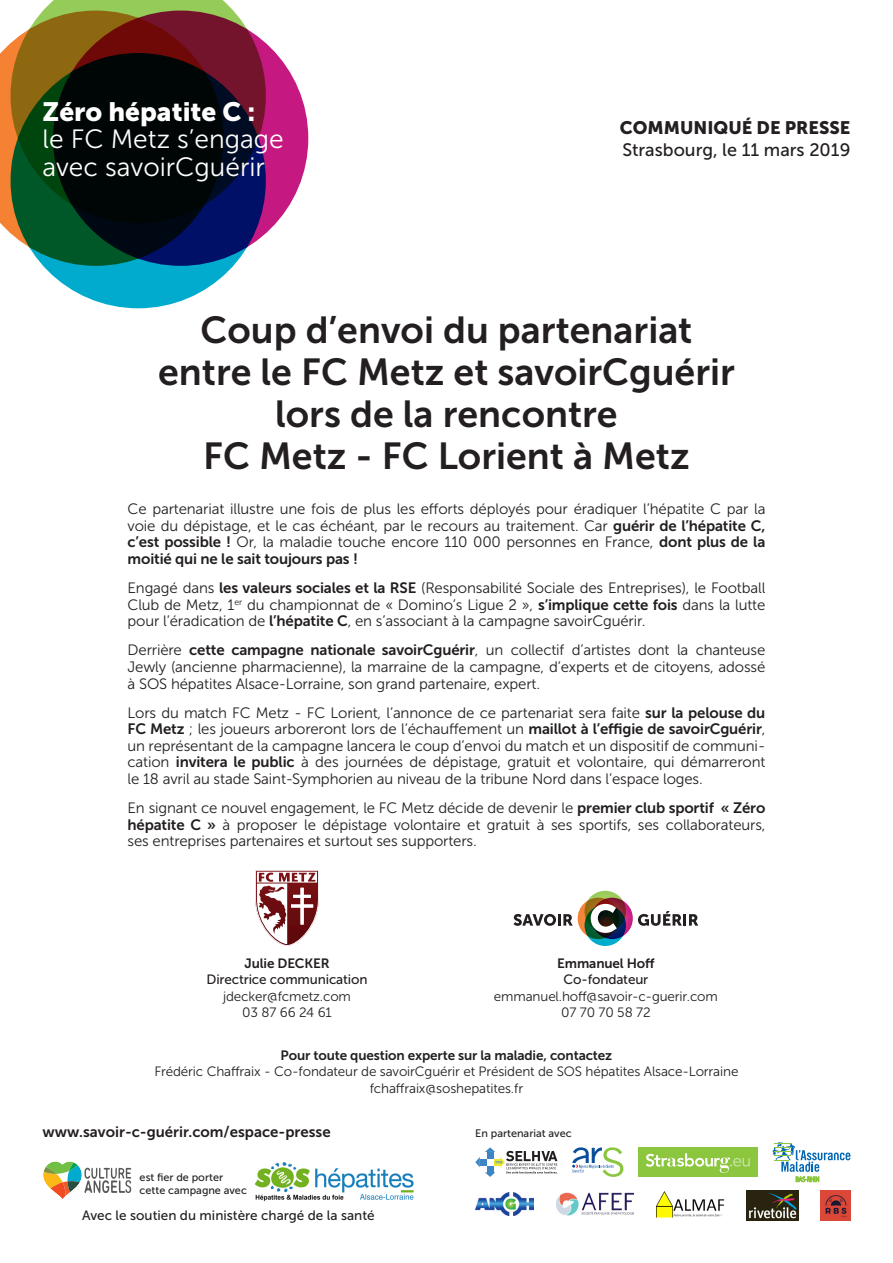
<style>
.page{position:relative;width:893px;height:1263px;background:#fff}
.page>*{position:absolute;margin:0;border:0;box-sizing:border-box;transform-origin:0 0}
.t1{font:37.5px/42px "Museo Sans 700";color:#231f20;text-align:center}
.t2{font:26.4px/27.6px "Museo Sans 300";color:#fff}
.t3{font:26.4px "Museo Sans 900";color:#fff}
.t4{font:18px "Museo Sans 500";color:#231f20}
.t5{font:18px "Museo Sans 900";color:#231f20}
.t6{font:15px/16.5px "Museo Sans 300";letter-spacing:-.01em;color:#231f20;text-align:justify}
.t7{font:15px "Museo Sans 700";color:#231f20}
.t8{font:13.5px/16.5px "Museo Sans 300";letter-spacing:-.01em;color:#231f20;text-align:center}
.t9{font:13.5px "Museo Sans 500";color:#231f20}
.t10{font:10.8px/12.5px "Museo Sans 500";color:#231f20}
.s1{font-family:"Museo Sans 700"}
.s2{font-family:"Museo Sans 500"}
</style>
<div class="page">
<svg style="left:43px;top:0;width:223px;height:43px;fill:#95cb58"></svg>
<svg style="left:0;top:11px;width:223px;height:255px;fill:#8e6711"></svg>
<svg style="left:11px;top:53px;width:255px;height:255px;background:#007668"></svg>
<svg style="left:53px;top:11px;width:255px;height:255px;background:#2b0b27"></svg>
<svg style="left:514px;top:891px;width:184px;height:55px"></svg>
<svg style="left:255px;top:870px;width:64px;height:76px"></svg>
<img style="left:254px;top:1162px;width:160px;height:40px">
<svg style="left:43px;top:1161px;width:88px;height:38px"></svg>
<img style="left:475px;top:1193px;width:59px;height:22px">
<div style="left:638px;top:1147px;width:119px;height:30px;background:#8bc63e"></div>
<svg style="left:646px;top:1153px;width:104px;height:20px"></svg>
<img style="left:747px;top:1191px;width:51px;height:29px">
<img style="left:821px;top:1191px;width:29px;height:29px">
<svg style="left:475px;top:1147px;width:83px;height:30px"></svg>
<img style="left:556px;top:1193px;width:78px;height:22px">
<svg style="left:772px;top:1142px;width:78px;height:40px"></svg>
<img style="left:656px;top:1191px;width:68px;height:26px">
<svg style="left:572px;top:1147px;width:51px;height:30px"></svg>
<p class="t3" style="left:43px;top:96px;width:214px">Zéro hépatite C :</p>
<p class="t2" style="left:43px;top:125px;width:243px">le FC Metz s’engage avec savoirCguérir</p>
<p class="t5" style="left:620px;top:117px;width:232px">COMMUNIQUÉ DE PRESSE</p>
<p class="t4" style="left:622px;top:140px;width:230px">Strasbourg, le 11 mars 2019</p>
<p class="t1" style="left:158px;top:309px;width:578px">Coup d’envoi du partenariat entre le FC Metz et savoirCguérir lors de la rencontre<br>FC Metz - FC Lorient à Metz</p>
<p class="t6" style="left:128px;top:501px;width:639px">Ce partenariat illustre une fois de plus les efforts déployés pour éradiquer l’hépatite C par la voie du dépistage, et le cas échéant, par le recours au traitement. Car <span class="s1">guérir de l’hépatite C, c’est possible !</span> Or, la maladie touche encore 110 000 personnes en France, <span class="s1">dont plus de la moitié qui ne le sait toujours pas !</span></p>
<p class="t6" style="left:128px;top:580px;width:639px">Engagé dans <span class="s1">les valeurs sociales et la RSE</span> (Responsabilité Sociale des Entreprises), le Football Club de Metz, 1<sup>er</sup> du championnat de « Domino’s Ligue 2 », <span class="s1">s’implique cette fois</span> dans la lutte pour l’éradication de <span class="s1">l’hépatite C</span>, en s’associant à la campagne savoirCguérir.</p>
<p class="t6" style="left:128px;top:642px;width:639px">Derrière <span class="s1">cette campagne nationale savoirCguérir</span>, un collectif d’artistes dont la chanteuse Jewly (ancienne pharmacienne), la marraine de la campagne, d’experts et de citoyens, adossé à SOS hépatites Alsace-Lorraine, son grand partenaire, expert.</p>
<p class="t6" style="left:128px;top:704px;width:639px">Lors du match FC Metz - FC Lorient, l’annonce de ce partenariat sera faite <span class="s1">sur la pelouse du FC Metz</span> ; les joueurs arboreront lors de l’échauffement un <span class="s1">maillot à l’effigie de savoirCguérir</span>, un représentant de la campagne lancera le coup d’envoi du match et un dispositif de communi&shy;cation <span class="s1">invitera le public</span> à des journées de dépistage, gratuit et volontaire, qui démarreront le 18 avril au stade Saint-Symphorien au niveau de la tribune Nord dans l’espace loges.</p>
<p class="t6" style="left:128px;top:800px;width:639px">En signant ce nouvel engagement, le FC Metz décide de devenir le <span class="s1">premier club sportif « Zéro hépatite C »</span> à proposer le dépistage volontaire et gratuit à ses sportifs, ses collaborateurs, ses entreprises partenaires et surtout ses supporters.</p>
<p class="t8" style="left:206px;top:955px;width:163px"><span class="s1">Julie DECKER<br></span><span class="s2">Directrice communication </span>jdecker@fcmetz.com<br>03 87 66 24 61</p>
<p class="t8" style="left:494px;top:955px;width:225px"><span class="s1">Emmanuel Hoff<br></span><span class="s2">Co-fondateur </span>emmanuel.hoff@savoir-c-guerir.com<br>07 70 70 58 72</p>
<p class="t8" style="left:154px;top:1047px;width:585px"><span class="s1">Pour toute question experte sur la maladie, contactez<br></span>Frédéric Chaffraix - Co-fondateur de savoirCguérir et Président de SOS hépatites Alsace-Lorraine fchaffraix@soshepatites.fr</p>
<p class="t7" style="left:43px;top:1123px;width:290px">www.savoir-c-guérir.com/espace-presse</p>
<p class="t10" style="left:475px;top:1127px;width:98px">En partenariat avec</p>
<p class="t10" style="left:140px;top:1171px;width:109px">est fier de porter cette campagne avec</p>
<p class="t9" style="left:82px;top:1208px;width:294px">Avec le soutien du ministère chargé de la santé</p>
</div>
